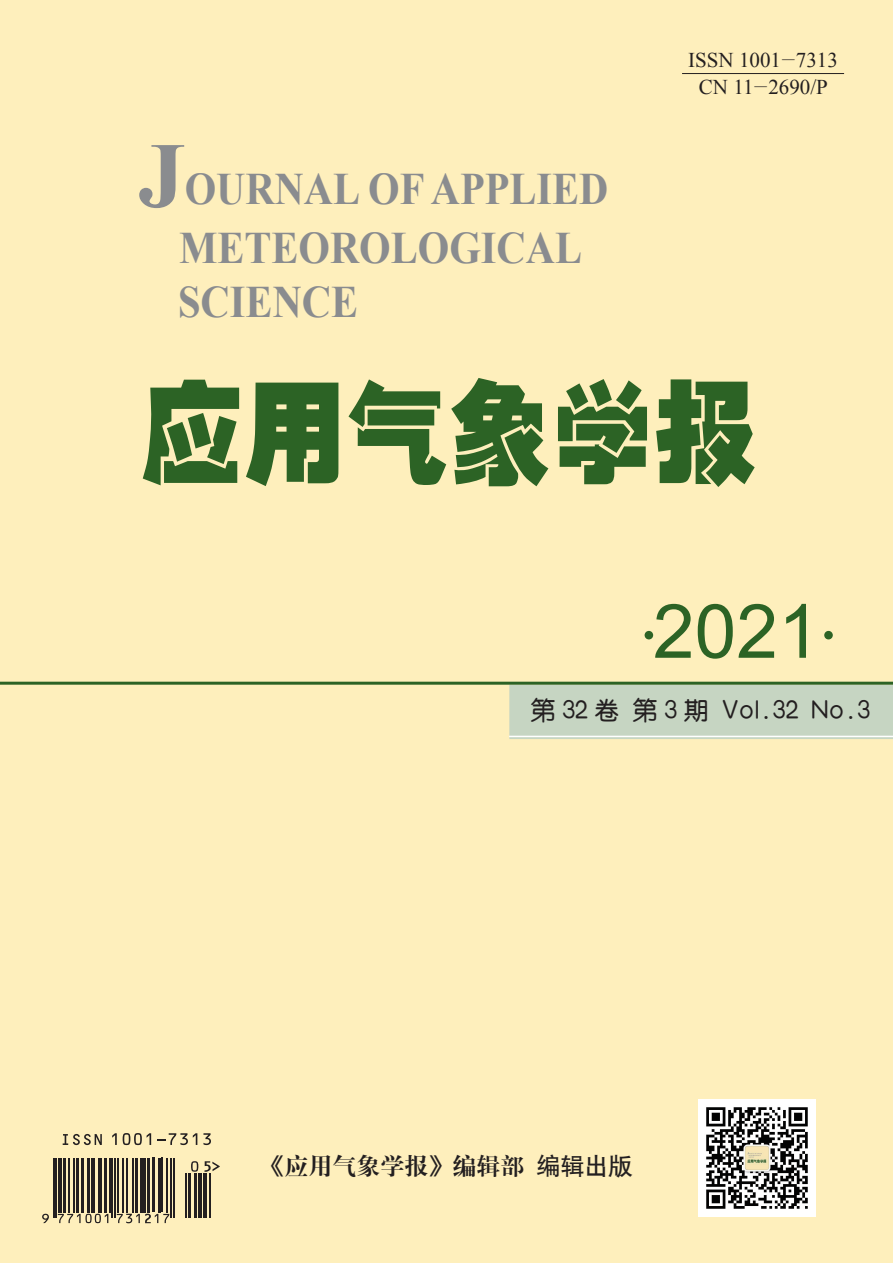
<style>
.page{position:relative;width:893px;height:1263px;background:#feefbc}
.page>*{position:absolute;margin:0;border:0;box-sizing:border-box;transform-origin:0 0}
.t1{font:114px "H Yb 4 gj";color:#2c6325;scale:.9 1}
.t2{font:700 93px "Times New Roman";color:#8a8c8f}
.t3{font:75px "Arial";color:#2c6325}
.t4{font:700 45px "Times New Roman";color:#8a8c8f;scale:.9 1}
.t5{font:25.5px "H Ye 3 gj";color:#231f20}
.t6{font:24px "H Ya 4 gj";color:#231f20}
.t7{font:21px/27px "Times New Roman";color:#231f20;text-align:center}
.s1{font-family:"H Ya 1 gj"}
.s2{font-family:"H Yb 1 gj"}
</style>
<div class="page">
<div style="left:509px;top:685px;width:384px;height:54px;background:#c6d5c2"></div>
<hr style="left:509px;top:736px;width:384px;height:1px;background:#fff">
<hr style="left:0;top:682px;width:893px;height:3px;background:#2c6325">
<div style="left:645px;top:632px;width:7px;height:7px;background:#2c6325;border-radius:50%"></div>
<div style="left:645px;top:631px;width:8px;height:8px;border:2px solid #2c6325;border-radius:50%"></div>
<div style="left:825px;top:632px;width:7px;height:7px;background:#2c6325;border-radius:50%"></div>
<div style="left:824px;top:631px;width:9px;height:8px;border:2px solid #2c6325;border-radius:50%"></div>
<hr style="left:53px;top:1158px;width:1px;height:59px;background:#231f20">
<hr style="left:56px;top:1158px;width:1px;height:59px;background:#231f20">
<hr style="left:58px;top:1158px;width:4px;height:54px;background:#231f20">
<hr style="left:63px;top:1158px;width:3px;height:54px;background:#231f20">
<hr style="left:68px;top:1158px;width:2px;height:54px;background:#231f20">
<hr style="left:74px;top:1158px;width:1px;height:54px;background:#231f20">
<hr style="left:76px;top:1158px;width:3px;height:54px;background:#231f20">
<hr style="left:81px;top:1158px;width:3px;height:54px;background:#231f20">
<hr style="left:88px;top:1158px;width:2px;height:54px;background:#231f20">
<hr style="left:91px;top:1158px;width:2px;height:54px;background:#231f20">
<hr style="left:94px;top:1158px;width:1px;height:54px;background:#231f20">
<hr style="left:98px;top:1158px;width:4px;height:54px;background:#231f20">
<hr style="left:104px;top:1158px;width:3px;height:54px;background:#231f20">
<hr style="left:109px;top:1158px;width:2px;height:54px;background:#231f20">
<hr style="left:112px;top:1158px;width:1px;height:59px;background:#231f20">
<hr style="left:114px;top:1158px;width:2px;height:59px;background:#231f20">
<hr style="left:171px;top:1158px;width:1px;height:59px;background:#231f20">
<hr style="left:173px;top:1158px;width:1px;height:59px;background:#231f20">
<hr style="left:117px;top:1158px;width:1px;height:54px;background:#231f20">
<hr style="left:122px;top:1158px;width:1px;height:54px;background:#231f20">
<hr style="left:126px;top:1158px;width:1px;height:54px;background:#231f20">
<hr style="left:132px;top:1158px;width:2px;height:54px;background:#231f20">
<hr style="left:158px;top:1158px;width:2px;height:54px;background:#231f20">
<hr style="left:167px;top:1158px;width:1px;height:54px;background:#231f20">
<hr style="left:152px;top:1158px;width:3px;height:54px;background:#231f20">
<hr style="left:162px;top:1158px;width:1px;height:54px;background:#231f20">
<hr style="left:135px;top:1158px;width:2px;height:54px;background:#231f20">
<hr style="left:140px;top:1158px;width:2px;height:54px;background:#231f20">
<hr style="left:144px;top:1158px;width:2px;height:54px;background:#231f20">
<hr style="left:148px;top:1158px;width:2px;height:54px;background:#231f20">
<svg style="left:42px;top:1214px;width:7px;height:9px"></svg>
<svg style="left:58px;top:1214px;width:50px;height:9px"></svg>
<svg style="left:63px;top:1134px;width:39px;height:11px"></svg>
<svg style="left:112px;top:1133px;width:5px;height:12px"></svg>
<svg style="left:123px;top:1133px;width:28px;height:12px"></svg>
<svg style="left:157px;top:1133px;width:40px;height:12px"></svg>
<svg style="left:203px;top:1133px;width:8px;height:12px"></svg>
<svg style="left:117px;top:1213px;width:52px;height:10px"></svg>
<hr style="left:185px;top:1173px;width:2px;height:44px;background:#231f20">
<hr style="left:198px;top:1173px;width:2px;height:44px;background:#231f20">
<hr style="left:201px;top:1173px;width:1px;height:44px;background:#231f20">
<hr style="left:210px;top:1173px;width:1px;height:44px;background:#231f20">
<hr style="left:188px;top:1173px;width:3px;height:44px;background:#231f20">
<hr style="left:195px;top:1173px;width:2px;height:44px;background:#231f20">
<hr style="left:203px;top:1173px;width:4px;height:44px;background:#231f20">
<svg style="left:191px;top:1161px;width:7px;height:11px"></svg>
<svg style="left:204px;top:1161px;width:16px;height:11px"></svg>
<hr style="left:682px;top:73px;width:162px;height:1px;background:#231f20">
<img style="left:698px;top:1100px;width:117px;height:117px">
<p class="t2" style="left:138px;top:111px;width:48px">J</p>
<p class="t4" style="left:185px;top:158px;width:472px">OURNAL OF APPLIED</p>
<p class="t4" style="left:179px;top:217px;width:449px">METEOROLOGICAL</p>
<p class="t4" style="left:178px;top:271px;width:202px">SCIENCE</p>
<p class="t7" style="left:688px;top:46px;width:151px">ISSN 1001<span class="s1">-</span>7313<br>CN 11<span class="s1">-</span>2690/P</p>
<p class="t1" style="left:141px;top:376px;width:686px">应用气象学报</p>
<p class="t3" style="left:653px;top:582px;width:168px">2021</p>
<p class="t5" style="left:530px;top:697px;width:341px">第 32 卷 第 3 期 Vol.32 No.3</p>
<p class="t6" style="left:260px;top:1154px;width:373px">《应用气象学报》编辑部<span class="s2">编辑出版</span></p>
</div>
